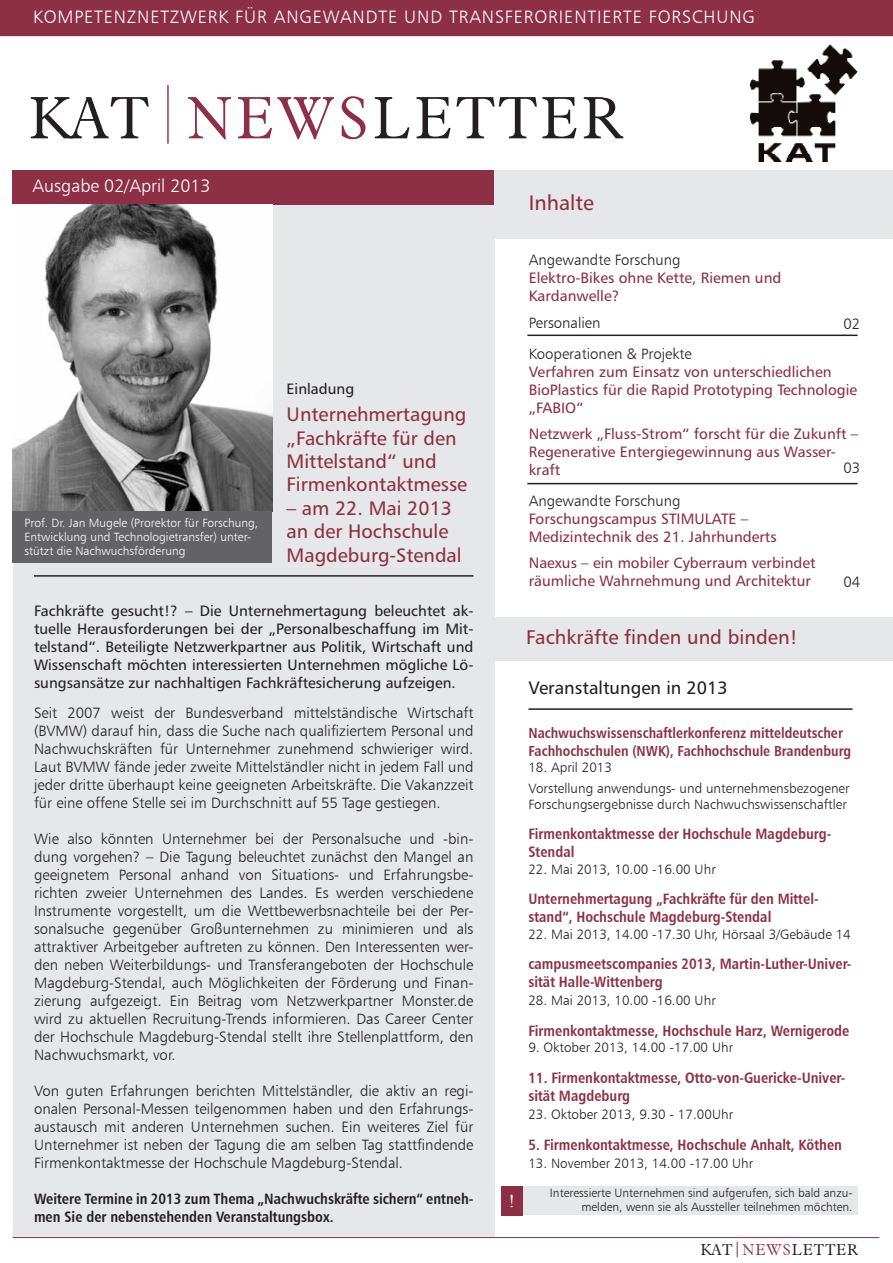
<style>
.page{position:relative;width:893px;height:1263px;background:#fff}
.page>*{position:absolute;margin:0;border:0;box-sizing:border-box;transform-origin:0 0}
.t1{font:300 58.2px "Aldine 721 BT";letter-spacing:.05em;color:#231f20}
.t2{font:21px "Humanist 777 BT Roman B";color:#8d2f45}
.t3{font:19.8px "Humanist 777 BT Roman B";color:#8d2f45}
.t4{font:19.5px/23.4px "Humanist 777 BT Roman B";color:#8d2f45}
.t5{font:18px "Humanist 777 BT Light B";letter-spacing:.05em;color:#fff}
.t6{font:18px "Humanist 777 BT Roman B";color:#231f20}
.t7{font:18px "Humanist 777 BT Light B";color:#fff}
.t8{font:18px "Times New Roman";color:#fff}
.t9{font:300 15.45px "Aldine 721 BT";letter-spacing:.05em;color:#231f20}
.t10{font:15px/18px "Humanist 777 BT Light B";color:#231f20;text-align:justify}
.t11{font:15px/18px "Humanist 777 BT Roman B";color:#8d2f45}
.t12{font:15px/18px "Humanist 777 BT Bold Condensed B";color:#8d2f45}
.t13{font:15px/18px "Humanist 777 BT Roman B";color:#231f20;text-align:justify}
.t14{font:15px/18px "Humanist 777 BT Bold Condensed B";color:#231f20}
.t15{font:14.55px/18px "Humanist 777 BT Bold Condensed B";color:#8d2f45}
.t16{font:13.5px/20.4px "Humanist 777 BT Light B";color:#231f20}
.t17{font:12px/14.4px "Humanist 777 BT Light B";color:#fff}
.t18{font:12px/13.5px "Humanist 777 BT Light B";color:#231f20;text-align:right}
.s1{color:#8d2f45}
</style>
<div class="page">
<div style="left:495px;top:616px;width:398px;height:44px;background:#e6e7e9"></div>
<div style="left:13px;top:204px;width:482px;height:1033px;background:#e6e7e9"></div>
<div style="left:13px;top:170px;width:482px;height:34px;background:#8d2f45"></div>
<hr style="left:167px;top:85px;width:2px;height:59px;background:#8d2f45">
<img style="left:750px;top:45px;width:107px;height:116px">
<div style="left:0;top:0;width:893px;height:36px;background:#8d2f45"></div>
<div style="left:495px;top:170px;width:398px;height:68px;background:#e6e7e9"></div>
<img style="left:13px;top:204px;width:259px;height:307px">
<hr style="left:13px;top:1237px;width:866px;height:1px;background:#8d2f45">
<svg style="left:737px;top:1242px;width:1px;height:15px"></svg>
<hr style="left:34px;top:575px;width:439px;height:2px;background:#231f20">
<hr style="left:527px;top:335px;width:330px;height:1px;background:#231f20">
<div style="left:13px;top:511px;width:259px;height:52px;background:#636366"></div>
<hr style="left:528px;top:708px;width:325px;height:2px;background:#231f20">
<hr style="left:527px;top:483px;width:330px;height:1px;background:#231f20">
<div style="left:515px;top:1186px;width:342px;height:28px;background:#e6e7e9"></div>
<div style="left:501px;top:1186px;width:21px;height:29px;background:#8d2f45"></div>
<p class="t5" style="left:33px;top:6px;width:723px">KOMPETENZNETZWERK FÜR ANGEWANDTE UND TRANSFERORIENTIERTE FORSCHUNG</p>
<h1 class="t1" style="left:29px;top:82px;width:596px">KAT <span class="s1">NEWS</span>LETTER</h1>
<p class="t7" style="left:33px;top:174px;width:180px">Ausgabe 02/April 2013</p>
<p class="t17" style="left:24px;top:515px;width:235px">Prof. Dr. Jan Mugele (Prorektor für Forschung,<br>Entwicklung und Technologietransfer) unter&shy;stützt die Nachwuchsförderung</p>
<p class="t13" style="left:287px;top:379px;width:69px">Einladung</p>
<h3 class="t4" style="left:287px;top:402px;width:182px">Unternehmertagung „Fachkräfte für den<br>Mittelstand“ und<br>Firmenkontaktmesse</h3>
<h3 class="t4" style="left:287px;top:496px;width:177px">– am 22. Mai 2013 an der Hochschule<br>Magdeburg-Stendal</h3>
<p class="t13" style="left:34px;top:601px;width:441px">Fachkräfte gesucht!? – Die Unternehmertagung beleuchtet ak&shy;tuelle Herausforderungen bei der „Personalbeschaffung im Mit&shy;telstand“. Beteiligte Netzwerkpartner aus Politik, Wirtschaft und Wissenschaft möchten interessierten Unternehmen mögliche Lö&shy;sungsansätze zur nachhaltigen Fachkräftesicherung aufzeigen.</p>
<p class="t10" style="left:34px;top:704px;width:441px">Seit 2007 weist der Bundesverband mittelständische Wirtschaft (BVMW) darauf hin, dass die Suche nach qualifiziertem Personal und Nachwuchskräften für Unternehmer zunehmend schwieriger wird.<br>Laut BVMW fände jeder zweite Mittelständler nicht in jedem Fall und jeder dritte überhaupt keine geeigneten Arbeitskräfte. Die Vakanzzeit für eine offene Stelle sei im Durchschnitt auf 55 Tage gestiegen.</p>
<p class="t10" style="left:34px;top:830px;width:441px">Wie also könnten Unternehmer bei der Personalsuche und -bin&shy;dung vorgehen? – Die Tagung beleuchtet zunächst den Mangel an geeignetem Personal anhand von Situations- und Erfahrungsbe&shy;richten zweier Unternehmen des Landes. Es werden verschiedene Instrumente vorgestellt, um die Wettbewerbsnachteile bei der Per&shy;sonalsuche gegenüber Großunternehmen zu minimieren und als attraktiver Arbeitgeber auftreten zu können. Den Interessenten wer&shy;den neben Weiterbildungs- und Transferangeboten der Hochschule Magdeburg-Stendal, auch Möglichkeiten der Förderung und Finan&shy;zierung aufgezeigt. Ein Beitrag vom Netzwerkpartner Monster.de wird zu aktuellen Recruitung-Trends informieren. Das Career Center der Hochschule Magdeburg-Stendal stellt ihre Stellenplattform, den Nachwuchsmarkt, vor.</p>
<p class="t10" style="left:34px;top:1082px;width:441px">Von guten Erfahrungen berichten Mittelständler, die aktiv an regi&shy;onalen Personal-Messen teilgenommen haben und den Erfahrungs&shy;austausch mit anderen Unternehmen suchen. Ein weiteres Ziel für Unternehmer ist neben der Tagung die am selben Tag stattfindende Firmenkontaktmesse der Hochschule Magdeburg-Stendal.</p>
<p class="t14" style="left:34px;top:1190px;width:441px">Weitere Termine in 2013 zum Thema „Nachwuchskräfte sichern“ entneh&shy;men Sie der nebenstehenden Veranstaltungsbox.</p>
<h2 class="t2" style="left:529px;top:190px;width:67px">Inhalte</h2>
<p class="t10" style="left:529px;top:251px;width:153px">Angewandte Forschung</p>
<p class="t11" style="left:529px;top:269px;width:254px">Elektro-Bikes ohne Kette, Riemen und<br>Kardanwelle?</p>
<p class="t10" style="left:529px;top:307px;width:164px;line-height:30.8px">Personalien<br>Kooperationen &amp; Projekte</p>
<p class="t11" style="left:529px;top:362px;width:330px">Verfahren zum Einsatz von unterschiedlichen<br>BioPlastics für die Rapid Prototyping Technologie „FABIO“</p>
<p class="t11" style="left:529px;top:425px;width:331px">Netzwerk „Fluss-Strom“ forscht für die Zukunft –<br>Regenerative Entergiegewinnung aus Wasser&shy;kraft</p>
<p class="t10" style="left:529px;top:491px;width:153px">Angewandte Forschung</p>
<p class="t11" style="left:529px;top:509px;width:249px">Forschungscampus STIMULATE –<br>Medizintechnik des 21. Jahrhunderts</p>
<p class="t11" style="left:529px;top:554px;width:288px">Naexus – ein mobiler Cyberraum verbindet räumliche Wahrnehmung und Architektur</p>
<p class="t10" style="left:843px;top:315px;width:18px">02</p>
<p class="t10" style="left:843px;top:459px;width:18px">03</p>
<p class="t10" style="left:843px;top:572px;width:18px">04</p>
<h3 class="t3" style="left:526px;top:625px;width:273px">Fachkräfte finden und binden!</h3>
<p class="t6" style="left:528px;top:677px;width:201px">Veranstaltungen in 2013</p>
<p class="t15" style="left:528px;top:723px;width:324px">Nachwuchswissenschaftlerkonferenz mitteldeutscher<br>Fachhochschulen (NWK), Fachhochschule Brandenburg</p>
<p class="t16" style="left:528px;top:757px;width:323px">18. April 2013<br>Vorstellung anwendungs- und unternehmensbezogener</p>
<p class="t16" style="left:528px;top:794px;width:320px">Forschungsergebnisse durch Nachwuchswissenschaftler</p>
<p class="t12" style="left:528px;top:825px;width:304px">Firmenkontaktmesse der Hochschule Magdeburg-<br>Stendal</p>
<p class="t16" style="left:528px;top:858px;width:189px">22. Mai 2013, 10.00 -16.00 Uhr</p>
<p class="t12" style="left:528px;top:890px;width:292px">Unternehmertagung „Fachkräfte für den Mittel&shy;stand“, Hochschule Magdeburg-Stendal</p>
<p class="t16" style="left:528px;top:923px;width:324px">22. Mai 2013, 14.00 -17.30 Uhr, Hörsaal 3/Gebäude 14</p>
<p class="t12" style="left:528px;top:955px;width:324px">campusmeetscompanies 2013, Martin-Luther-Univer&shy;sität Halle-Wittenberg</p>
<p class="t16" style="left:528px;top:990px;width:189px">28. Mai 2013, 10.00 -16.00 Uhr</p>
<p class="t12" style="left:528px;top:1021px;width:323px">Firmenkontaktmesse, Hochschule Harz, Wernigerode</p>
<p class="t16" style="left:528px;top:1037px;width:206px">9. Oktober 2013, 14.00 -17.00 Uhr</p>
<p class="t12" style="left:528px;top:1068px;width:318px">11. Firmenkontaktmesse, Otto-von-Guericke-Univer&shy;sität Magdeburg</p>
<p class="t16" style="left:528px;top:1104px;width:206px">23. Oktober 2013, 9.30 - 17.00Uhr</p>
<p class="t12" style="left:528px;top:1135px;width:315px">5. Firmenkontaktmesse, Hochschule Anhalt, Köthen</p>
<p class="t16" style="left:528px;top:1153px;width:226px">13. November 2013, 14.00 -17.00 Uhr</p>
<p class="t8" style="left:509px;top:1189px;width:7px">!</p>
<p class="t18" style="left:550px;top:1186px;width:304px">Interessierte Unternehmen sind aufgerufen, sich bald anzu&shy;melden, wenn sie als Aussteller teilnehmen möchten.</p>
<p class="t9" style="left:701px;top:1240px;width:159px">KAT <span class="s1">NEWS</span>LETTER</p>
</div>
